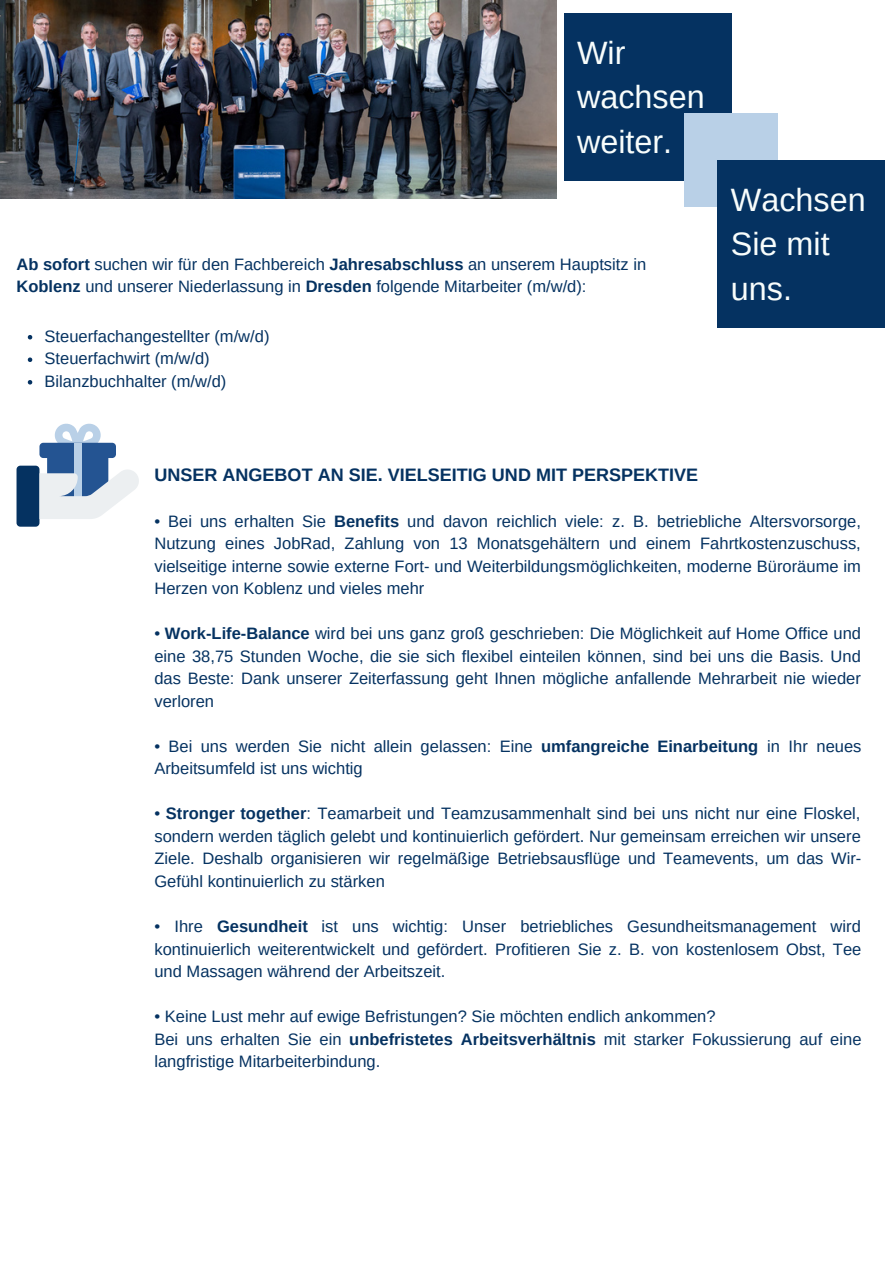
<style>
.page{position:relative;width:894px;height:1264px;background:#fff}
.page>*{position:absolute;margin:0;border:0;box-sizing:border-box;transform-origin:0 0}
.t1{font:32.25px/44.4px "Arimo";color:#f8fdfc}
.t2{font:700 18px "Arimo";color:#053261}
.t3{font:16.5px/22.5px "Arimo";color:#053261;text-align:justify}
.s1{font-weight:700}
</style>
<div class="page">
<img style="left:0;top:0;width:556px;height:198px">
<div style="left:564px;top:13px;width:167px;height:167px;background:#053261"></div>
<div style="left:684px;top:114px;width:93px;height:93px;background:#b9d0e7"></div>
<div style="left:717px;top:160px;width:167px;height:167px;background:#053261"></div>
<svg style="left:28px;top:335px;width:4px;height:4px"></svg>
<svg style="left:28px;top:357px;width:4px;height:5px"></svg>
<svg style="left:28px;top:380px;width:4px;height:4px"></svg>
<div style="left:17px;top:465px;width:22px;height:61px;background:#053261;border-radius:4px"></div>
<svg style="left:39px;top:423px;width:100px;height:96px"></svg>
<p class="t1" style="left:577px;top:30px;width:50px">Wir</p>
<p class="t1" style="left:577px;top:75px;width:129px">wachsen weiter.</p>
<p class="t3" style="left:17px;top:253px;width:631px"><span class="s1">Ab sofort</span> suchen wir für den Fachbereich <span class="s1">Jahresabschluss</span> an unserem Hauptsitz in<br><span class="s1">Koblenz</span> und unserer Niederlassung in <span class="s1">Dresden</span> folgende Mitarbeiter (m/w/d):</p>
<p class="t3" style="left:45px;top:325px;width:226px">Steuerfachangestellter (m/w/d)</p>
<p class="t3" style="left:45px;top:347px;width:167px">Steuerfachwirt (m/w/d)</p>
<p class="t3" style="left:45px;top:370px;width:183px">Bilanzbuchhalter (m/w/d)</p>
<p class="t1" style="left:730px;top:177px;width:136px">Wachsen<br>Sie mit uns.</p>
<p class="t2" style="left:154px;top:465px;width:545px">UNSER ANGEBOT AN SIE. VIELSEITIG UND MIT PERSPEKTIVE</p>
<p class="t3" style="left:154px;top:509px;width:707px">• Bei uns erhalten Sie <span class="s1">Benefits</span> und davon reichlich viele: z. B. betriebliche Altersvorsorge, Nutzung eines JobRad, Zahlung von 13 Monatsgehältern und einem Fahrtkostenzuschuss, vielseitige interne sowie externe Fort- und Weiterbildungsmöglichkeiten, moderne Büroräume im Herzen von Koblenz und vieles mehr</p>
<p class="t3" style="left:154px;top:622px;width:708px">• <span class="s1">Work-Life-Balance</span> wird bei uns ganz groß geschrieben: Die Möglichkeit auf Home Office und eine 38,75 Stunden Woche, die sie sich flexibel einteilen können, sind bei uns die Basis. Und das Beste: Dank unserer Zeiterfassung geht Ihnen mögliche anfallende Mehrarbeit nie wieder verloren</p>
<p class="t3" style="left:154px;top:734px;width:708px">• Bei uns werden Sie nicht allein gelassen: Eine <span class="s1">umfangreiche Einarbeitung</span> in Ihr neues<br>Arbeitsumfeld ist uns wichtig</p>
<p class="t3" style="left:154px;top:802px;width:708px">• <span class="s1">Stronger together</span>: Teamarbeit und Teamzusammenhalt sind bei uns nicht nur eine Floskel, sondern werden täglich gelebt und kontinuierlich gefördert. Nur gemeinsam erreichen wir unsere Ziele. Deshalb organisieren wir regelmäßige Betriebsausflüge und Teamevents, um das Wir-Gefühl kontinuierlich zu stärken</p>
<p class="t3" style="left:154px;top:915px;width:708px">• Ihre <span class="s1">Gesundheit</span> ist uns wichtig: Unser betriebliches Gesundheitsmanagement wird kontinuierlich weiterentwickelt und gefördert. Profitieren Sie z. B. von kostenlosem Obst, Tee und Massagen während der Arbeitszeit.</p>
<p class="t3" style="left:154px;top:1005px;width:562px">• Keine Lust mehr auf ewige Befristungen? Sie möchten endlich ankommen?</p>
<p class="t3" style="left:154px;top:1027px;width:708px">Bei uns erhalten Sie ein <span class="s1">unbefristetes Arbeitsverhältnis</span> mit starker Fokussierung auf eine langfristige Mitarbeiterbindung.</p>
</div>
